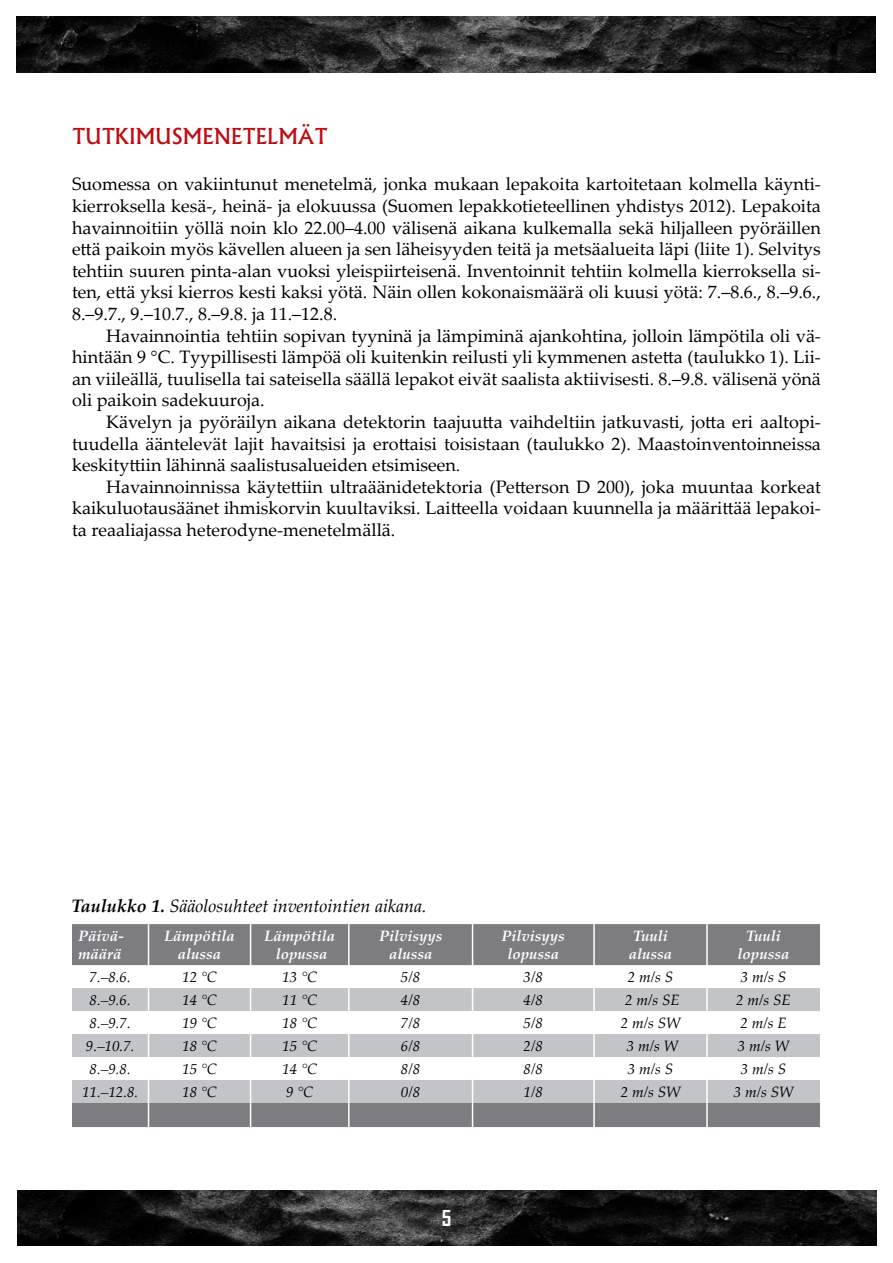
<style>
.page{position:relative;width:893px;height:1263px;background:#fff}
.page>*{position:absolute;margin:0;border:0;box-sizing:border-box;transform-origin:0 0}
.Perusotsikko{font:500 21px "Albertus";color:#bf0c12}
.t1{font:700 21px "Agency FB";color:#fff}
.Leipäteksti{font:18px/21.6px "Palatino Linotype";color:#000;text-align:justify}
.Perusteksti{font:18px/21.6px "Palatino Linotype";color:#000;text-align:justify}
.Perusteksti-2{font:italic 18px "Palatino Linotype";color:#000}
.t2{font:italic 15px "Palatino Linotype";color:#000}
.t3{font:italic 700 15px "Palatino Linotype";color:#fff}
.s1{font-weight:700}
</style>
<div class="page">
<img style="left:17px;top:17px;width:859px;height:55px">
<img style="left:17px;top:1191px;width:859px;height:55px">
<svg style="left:72px;top:924px;width:748px;height:203px;fill:#7d7d81"></svg>
<svg style="left:72px;top:988px;width:748px;height:115px;fill:#c3c4c7"></svg>
<hr style="left:148px;top:924px;width:1px;height:41px;background:#fff">
<hr style="left:250px;top:924px;width:1px;height:41px;background:#fff">
<hr style="left:348px;top:924px;width:2px;height:41px;background:#fff">
<hr style="left:472px;top:924px;width:1px;height:41px;background:#fff">
<hr style="left:593px;top:924px;width:2px;height:41px;background:#fff">
<hr style="left:706px;top:924px;width:2px;height:41px;background:#fff">
<hr style="left:348px;top:965px;width:2px;height:23px;background:#fff">
<hr style="left:593px;top:965px;width:2px;height:23px;background:#fff">
<hr style="left:706px;top:965px;width:2px;height:23px;background:#fff">
<hr style="left:348px;top:988px;width:2px;height:23px;background:#fff">
<hr style="left:593px;top:988px;width:2px;height:23px;background:#fff">
<hr style="left:706px;top:988px;width:2px;height:23px;background:#fff">
<hr style="left:348px;top:1011px;width:2px;height:23px;background:#fff">
<hr style="left:593px;top:1011px;width:2px;height:23px;background:#fff">
<hr style="left:706px;top:1011px;width:2px;height:23px;background:#fff">
<hr style="left:348px;top:1034px;width:2px;height:23px;background:#fff">
<hr style="left:593px;top:1034px;width:2px;height:23px;background:#fff">
<hr style="left:706px;top:1034px;width:2px;height:23px;background:#fff">
<hr style="left:348px;top:1057px;width:2px;height:23px;background:#fff">
<hr style="left:593px;top:1057px;width:2px;height:23px;background:#fff">
<hr style="left:706px;top:1057px;width:2px;height:23px;background:#fff">
<hr style="left:348px;top:1080px;width:2px;height:23px;background:#fff">
<hr style="left:593px;top:1080px;width:2px;height:23px;background:#fff">
<hr style="left:706px;top:1080px;width:2px;height:23px;background:#fff">
<svg style="left:148px;top:965px;width:1px;height:162px"></svg>
<svg style="left:250px;top:965px;width:1px;height:162px"></svg>
<hr style="left:348px;top:1103px;width:2px;height:24px;background:#fff">
<svg style="left:472px;top:965px;width:1px;height:162px"></svg>
<hr style="left:593px;top:1103px;width:2px;height:24px;background:#fff">
<hr style="left:706px;top:1103px;width:2px;height:24px;background:#fff">
<p class="Perusotsikko" style="left:72px;top:123px;width:257px">TUTKIMUSMENETELMÄT</p>
<p class="Perusteksti" style="left:72px;top:173px;width:750px">Suomessa on vakiintunut menetelmä, jonka mukaan lepakoita kartoitetaan kolmella käynti&shy;kierroksella kesä-, heinä- ja elokuussa (Suomen lepakkotieteellinen yhdistys 2012). Lepakoita havainnoitiin yöllä noin klo 22.00–4.00 välisenä aikana kulkemalla sekä hiljalleen pyöräillen että paikoin myös kävellen alueen ja sen läheisyyden teitä ja metsäalueita läpi (liite 1). Selvitys tehtiin suuren pinta-alan vuoksi yleispiirteisenä. Inventoinnit tehtiin kolmella kierroksella si&shy;ten, että yksi kierros kesti kaksi yötä. Näin ollen kokonaismäärä oli kuusi yötä: 7.–8.6., 8.–9.6., 8.–9.7., 9.–10.7., 8.–9.8. ja 11.–12.8.</p>
<p class="Leipäteksti" style="left:72px;top:324px;width:750px;text-indent:34px">Havainnointia tehtiin sopivan tyyninä ja lämpiminä ajankohtina, jolloin lämpötila oli vä&shy;hintään 9 °C. Tyypillisesti lämpöä oli kuitenkin reilusti yli kymmenen astetta (taulukko 1). Lii&shy;an viileällä, tuulisella tai sateisella säällä lepakot eivät saalista aktiivisesti. 8.–9.8. välisenä yönä oli paikoin sadekuuroja.</p>
<p class="Leipäteksti" style="left:72px;top:410px;width:750px;text-indent:34px">Kävelyn ja pyöräilyn aikana detektorin taajuutta vaihdeltiin jatkuvasti, jotta eri aaltopi&shy;tuudella ääntelevät lajit havaitsisi ja erottaisi toisistaan (taulukko 2). Maastoinventoinneissa keskityttiin lähinnä saalistusalueiden etsimiseen.</p>
<p class="Leipäteksti" style="left:72px;top:475px;width:750px;text-indent:34px">Havainnoinnissa käytettiin ultraäänidetektoria (Petterson D 200), joka muuntaa korkeat kaikuluotausäänet ihmiskorvin kuultaviksi. Laitteella voidaan kuunnella ja määrittää lepakoi&shy;ta reaaliajassa heterodyne-menetelmällä.</p>
<p class="Perusteksti-2" style="left:71px;top:893px;width:357px"><span class="s1">Taulukko 1.</span> Sääolosuhteet inventointien aikana.</p>
<p class="t3" style="left:78px;top:925px;width:47px">Päivä-</p>
<p class="t3" style="left:78px;top:943px;width:45px">määrä</p>
<p class="t3" style="left:164px;top:925px;width:72px">Lämpötila</p>
<p class="t3" style="left:178px;top:943px;width:45px">alussa</p>
<p class="t3" style="left:264px;top:925px;width:72px">Lämpötila</p>
<p class="t3" style="left:276px;top:943px;width:53px">lopussa</p>
<p class="t3" style="left:379px;top:925px;width:65px">Pilvisyys</p>
<p class="t3" style="left:389px;top:943px;width:45px">alussa</p>
<p class="t3" style="left:502px;top:925px;width:65px">Pilvisyys</p>
<p class="t3" style="left:507px;top:943px;width:53px">lopussa</p>
<p class="t3" style="left:633px;top:925px;width:36px">Tuuli</p>
<p class="t3" style="left:629px;top:943px;width:45px">alussa</p>
<p class="t3" style="left:746px;top:925px;width:36px">Tuuli</p>
<p class="t3" style="left:738px;top:943px;width:53px">lopussa</p>
<p class="t2" style="left:90px;top:966px;width:43px">7.–8.6.</p>
<p class="t2" style="left:182px;top:966px;width:36px">12 °C</p>
<p class="t2" style="left:282px;top:966px;width:36px">13 °C</p>
<p class="t2" style="left:401px;top:966px;width:21px">5/8</p>
<p class="t2" style="left:524px;top:966px;width:21px">3/8</p>
<p class="t2" style="left:628px;top:966px;width:47px">2 m/s S</p>
<p class="t2" style="left:741px;top:966px;width:47px">3 m/s S</p>
<p class="t2" style="left:90px;top:989px;width:43px">8.–9.6.</p>
<p class="t2" style="left:182px;top:989px;width:36px">14 °C</p>
<p class="t2" style="left:282px;top:989px;width:36px">11 °C</p>
<p class="t2" style="left:401px;top:989px;width:21px">4/8</p>
<p class="t2" style="left:524px;top:989px;width:21px">4/8</p>
<p class="t2" style="left:625px;top:989px;width:56px">2 m/s SE</p>
<p class="t2" style="left:736px;top:989px;width:56px">2 m/s SE</p>
<p class="t2" style="left:90px;top:1012px;width:43px">8.–9.7.</p>
<p class="t2" style="left:182px;top:1012px;width:36px">19 °C</p>
<p class="t2" style="left:282px;top:1012px;width:36px">18 °C</p>
<p class="t2" style="left:401px;top:1012px;width:21px">7/8</p>
<p class="t2" style="left:524px;top:1012px;width:21px">5/8</p>
<p class="t2" style="left:621px;top:1012px;width:61px">2 m/s SW</p>
<p class="t2" style="left:740px;top:1012px;width:48px">2 m/s E</p>
<p class="t2" style="left:86px;top:1035px;width:50px">9.–10.7.</p>
<p class="t2" style="left:182px;top:1035px;width:36px">18 °C</p>
<p class="t2" style="left:282px;top:1035px;width:36px">15 °C</p>
<p class="t2" style="left:401px;top:1035px;width:21px">6/8</p>
<p class="t2" style="left:524px;top:1035px;width:21px">2/8</p>
<p class="t2" style="left:627px;top:1035px;width:53px">3 m/s W</p>
<p class="t2" style="left:738px;top:1035px;width:53px">3 m/s W</p>
<p class="t2" style="left:90px;top:1058px;width:43px">8.–9.8.</p>
<p class="t2" style="left:182px;top:1058px;width:36px">15 °C</p>
<p class="t2" style="left:282px;top:1058px;width:36px">14 °C</p>
<p class="t2" style="left:401px;top:1058px;width:21px">8/8</p>
<p class="t2" style="left:524px;top:1058px;width:21px">8/8</p>
<p class="t2" style="left:628px;top:1058px;width:47px">3 m/s S</p>
<p class="t2" style="left:741px;top:1058px;width:47px">3 m/s S</p>
<p class="t2" style="left:82px;top:1081px;width:58px">11.–12.8.</p>
<p class="t2" style="left:182px;top:1081px;width:36px">18 °C</p>
<p class="t2" style="left:286px;top:1081px;width:29px">9 °C</p>
<p class="t2" style="left:401px;top:1081px;width:21px">0/8</p>
<p class="t2" style="left:524px;top:1081px;width:21px">1/8</p>
<p class="t2" style="left:621px;top:1081px;width:61px">2 m/s SW</p>
<p class="t2" style="left:734px;top:1081px;width:61px">3 m/s SW</p>
<p class="t1" style="left:442px;top:1205px;width:11px">5</p>
</div>
